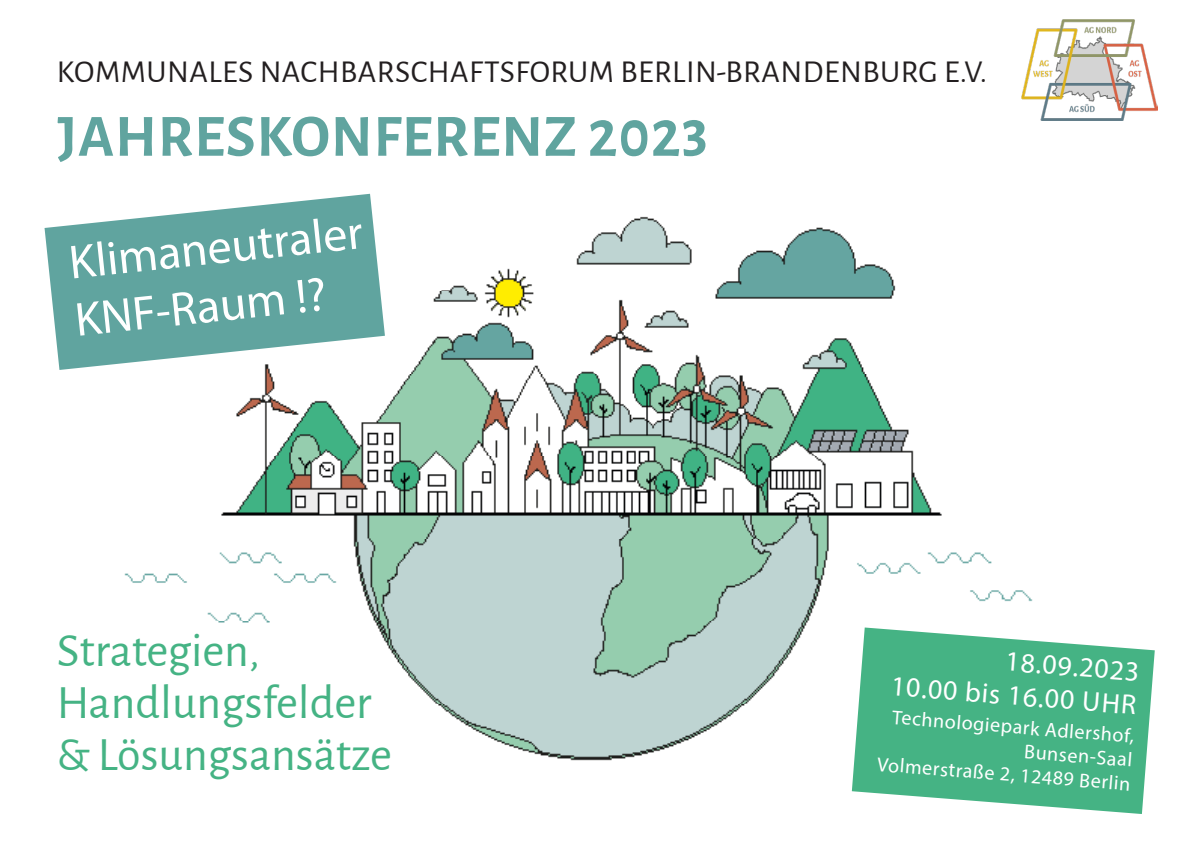
<style>
.page{position:relative;width:1191px;height:842px;background:#fff}
.page>*{position:absolute;margin:0;border:0;box-sizing:border-box;transform-origin:0 0}
.t1{font:700 60px "Alegreya Sans";letter-spacing:.015em;color:#60a49f}
.t2{font:48px/52px "Alegreya Sans";color:#45b384}
.t3{font:48px/57.6px "Myriad Pro";color:#fff}
.t4{font:32px "Alegreya Sans";letter-spacing:.015em;color:#231f20}
.t5{font:28px "Myriad Pro";color:#fff}
.t6{font:20px "Myriad Pro";color:#fff}
</style>
<div class="page">
<img style="left:124px;top:216px;width:909px;height:545px">
<svg style="left:45px;top:194px;width:340px;height:176px;fill:#60a49f"></svg>
<svg style="left:852px;top:627px;width:302px;height:187px;background:#61be96"></svg>
<img style="left:1021px;top:20px;width:136px;height:101px">
<p class="t4" style="left:57px;top:50px;width:931px">KOMMUNALES NACHBARSCHAFTSFORUM BERLIN-BRANDENBURG E.V.</p>
<p class="t1" style="left:57px;top:93px;width:652px">JAHRESKONFERENZ 2023</p>
<p class="t3" style="left:66px;top:233px;width:296px;rotate:-6deg">Klimaneutraler<br>KNF-Raum !?</p>
<p class="t2" style="left:57px;top:622px;width:336px">Strategien,<br>Handlungsfelder &amp; Lösungsansätze</p>
<p class="t5" style="left:1006px;top:644px;width:136px;rotate:4deg">18.09.2023</p>
<p class="t5" style="left:892px;top:669px;width:247px;rotate:4deg">10.00 bis 16.00 UHR</p>
<p class="t6" style="left:893px;top:704px;width:244px;rotate:5deg">Technologiepark Adlershof,</p>
<p class="t6" style="left:1025px;top:739px;width:110px;rotate:5deg">Bunsen-Saal</p>
<p class="t6" style="left:878px;top:751px;width:255px;rotate:5deg">Volmerstraße 2, 12489 Berlin</p>
</div>
